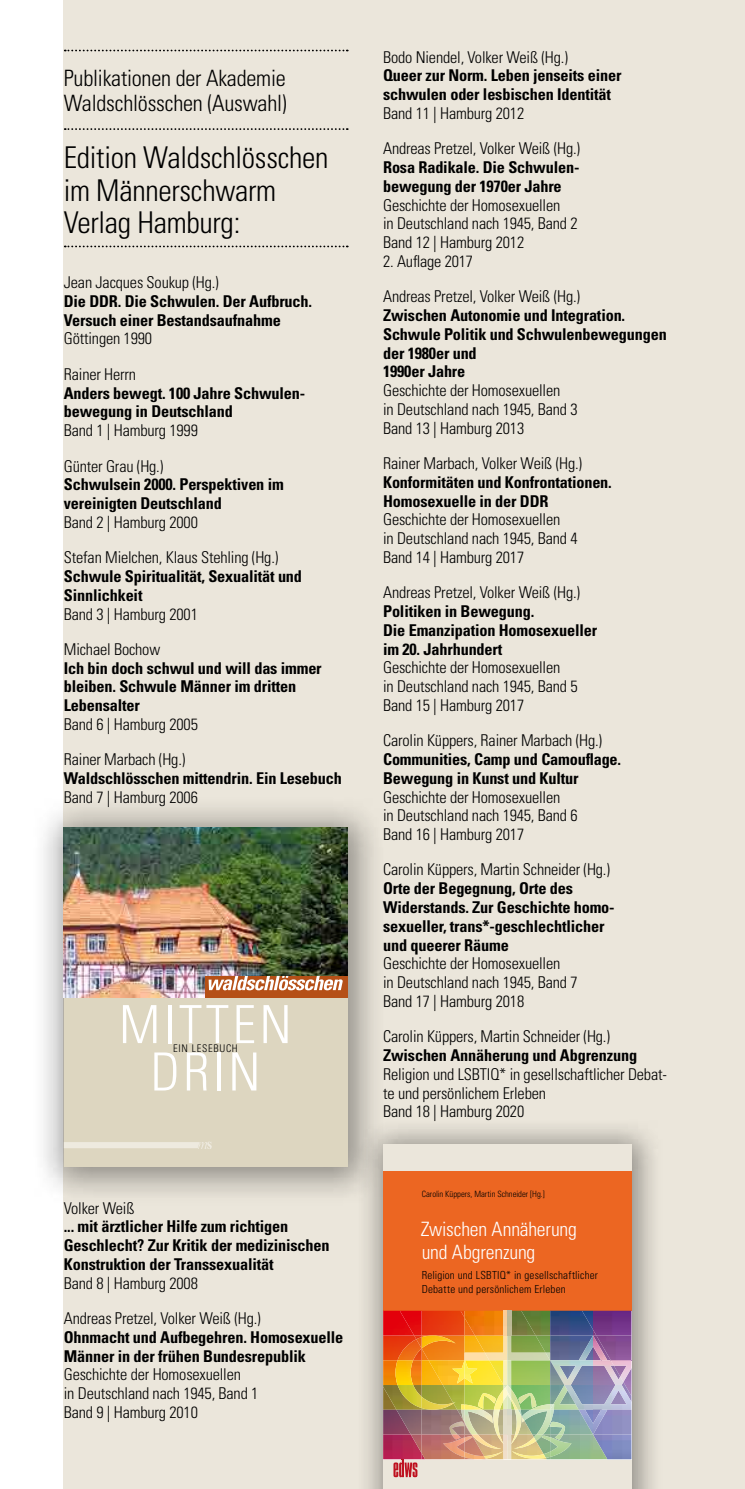
<style>
.page{position:relative;width:745px;height:1489px;background:#fff}
.page>*{position:absolute;margin:0;border:0;box-sizing:border-box;transform-origin:0 0}
.t1{font:300 condensed 52.75px/47.2px "Univers";letter-spacing:.065em;color:#fff;text-align:center}
.t2{font:300 condensed 30px/32.5px "Univers";letter-spacing:-.01em;color:#000}
.t3{font:300 condensed 22.5px/25px "Univers";letter-spacing:-.01em;color:#000}
.t4{font:300 condensed 19.75px/22.5px "Univers";letter-spacing:-.01em;color:#fff}
.t5{font:300 condensed 16.25px/18.8px "Univers";letter-spacing:-.01em;color:#000}
.t6{font:700 condensed 16.25px/18.8px "Univers";letter-spacing:-.01em;color:#000}
.t7{font:300 condensed 11px/14.2px "Univers";letter-spacing:.015em;color:#000}
.t8{font:300 condensed 10.5px "Univers";letter-spacing:.065em;color:#000}
.t9{font:300 condensed 8.75px "Univers";letter-spacing:-.005em;color:#000}
</style>
<div class="page">
<div style="left:64px;top:0;width:680px;height:1488px;background:#ebe6db"></div>
<svg style="left:65px;top:50px;width:282px;height:1px"></svg>
<svg style="left:65px;top:128px;width:282px;height:2px"></svg>
<svg style="left:65px;top:245px;width:282px;height:2px"></svg>
<div style="left:30px;top:794px;width:357px;height:411px;background:#000;opacity:.4"></div>
<div style="left:64px;top:827px;width:283px;height:339px;background:#ddd6c0"></div>
<img style="left:64px;top:827px;width:283px;height:170px">
<img style="left:199px;top:1142px;width:13px;height:6px">
<svg style="left:64px;top:1142px;width:135px;height:6px"></svg>
<div style="left:205px;top:975px;width:142px;height:22px;background:#b55017"></div>
<svg style="left:208px;top:975px;width:135px;height:15px"></svg>
<div style="left:354px;top:1116px;width:310px;height:372px;background:#000;opacity:.4"></div>
<div style="left:383px;top:1144px;width:248px;height:344px;background:#ebe6db"></div>
<div style="left:383px;top:1170px;width:248px;height:140px;background:#ec6622"></div>
<img style="left:383px;top:1409px;width:13px;height:25px">
<img style="left:383px;top:1434px;width:27px;height:24px">
<svg style="left:393px;top:1452px;width:32px;height:24px"></svg>
<img style="left:610px;top:1335px;width:21px;height:25px">
<img style="left:535px;top:1310px;width:96px;height:25px">
<img style="left:549px;top:1335px;width:61px;height:25px">
<img style="left:578px;top:1335px;width:29px;height:25px">
<svg style="left:592px;top:1329px;width:4px;height:6px"></svg>
<svg style="left:623px;top:1360px;width:8px;height:24px"></svg>
<img style="left:564px;top:1360px;width:59px;height:24px">
<img style="left:578px;top:1384px;width:53px;height:25px">
<img style="left:592px;top:1409px;width:15px;height:25px">
<img style="left:414px;top:1310px;width:121px;height:25px">
<img style="left:549px;top:1360px;width:15px;height:24px">
<img style="left:524px;top:1384px;width:29px;height:25px">
<img style="left:553px;top:1384px;width:25px;height:25px">
<img style="left:553px;top:1409px;width:39px;height:25px">
<img style="left:546px;top:1434px;width:61px;height:24px">
<img style="left:530px;top:1403px;width:19px;height:6px">
<svg style="left:549px;top:1403px;width:5px;height:6px"></svg>
<img style="left:549px;top:1409px;width:4px;height:12px">
<img style="left:524px;top:1409px;width:25px;height:25px">
<img style="left:546px;top:1435px;width:3px;height:22px">
<img style="left:549px;top:1437px;width:22px;height:19px">
<img style="left:549px;top:1421px;width:15px;height:13px">
<svg style="left:554px;top:1434px;width:8px;height:5px"></svg>
<img style="left:524px;top:1392px;width:12px;height:15px">
<img style="left:428px;top:1335px;width:121px;height:25px">
<img style="left:464px;top:1317px;width:10px;height:18px">
<img style="left:442px;top:1360px;width:22px;height:24px">
<img style="left:428px;top:1335px;width:27px;height:13px">
<img style="left:452px;top:1360px;width:12px;height:23px">
<img style="left:499px;top:1422px;width:18px;height:12px">
<img style="left:453px;top:1384px;width:46px;height:25px">
<img style="left:517px;top:1422px;width:7px;height:12px">
<img style="left:485px;top:1434px;width:61px;height:24px">
<img style="left:493px;top:1389px;width:6px;height:20px">
<img style="left:396px;top:1409px;width:103px;height:25px">
<img style="left:513px;top:1437px;width:22px;height:11px">
<img style="left:511px;top:1450px;width:34px;height:8px">
<img style="left:485px;top:1450px;width:18px;height:8px">
<img style="left:477px;top:1392px;width:18px;height:16px">
<img style="left:472px;top:1404px;width:10px;height:5px">
<img style="left:485px;top:1434px;width:16px;height:14px">
<img style="left:383px;top:1335px;width:30px;height:25px">
<img style="left:383px;top:1310px;width:31px;height:25px">
<img style="left:383px;top:1360px;width:12px;height:24px">
<img style="left:383px;top:1384px;width:38px;height:25px">
<img style="left:410px;top:1434px;width:11px;height:18px">
<img style="left:421px;top:1434px;width:43px;height:24px">
<img style="left:449px;top:1421px;width:2px;height:13px">
<img style="left:413px;top:1360px;width:29px;height:24px">
<img style="left:421px;top:1384px;width:32px;height:12px">
<svg style="left:451px;top:1401px;width:21px;height:38px"></svg>
<img style="left:464px;top:1434px;width:21px;height:24px">
<svg style="left:413px;top:1335px;width:15px;height:25px"></svg>
<img style="left:397px;top:1339px;width:24px;height:21px">
<img style="left:395px;top:1360px;width:18px;height:24px">
<img style="left:421px;top:1396px;width:32px;height:13px">
<img style="left:397px;top:1384px;width:24px;height:23px">
<svg style="left:545px;top:1352px;width:5px;height:9px"></svg>
<img style="left:503px;top:1310px;width:8px;height:25px">
<img style="left:503px;top:1360px;width:46px;height:24px">
<img style="left:464px;top:1352px;width:25px;height:8px">
<img style="left:464px;top:1360px;width:39px;height:24px">
<img style="left:503px;top:1434px;width:8px;height:24px">
<svg style="left:499px;top:1384px;width:25px;height:38px"></svg>
<svg style="left:496px;top:1434px;width:8px;height:10px"></svg>
<svg style="left:510px;top:1434px;width:7px;height:10px"></svg>
<h3 class="t3" style="left:64px;top:65px;width:224px">Publikationen der Akademie<br>Waldschlösschen (Auswahl)</h3>
<h2 class="t2" style="left:64px;top:141px;width:266px">Edition Waldschlösschen im Männerschwarm<br>Verlag Hamburg:</h2>
<p class="t5" style="left:64px;top:273px;width:156px">Jean Jacques Soukup (Hg.)</p>
<p class="t6" style="left:64px;top:291px;width:249px">Die DDR. Die Schwulen. Der Aufbruch.<br>Versuch einer Bestandsaufnahme</p>
<p class="t5" style="left:64px;top:321px;width:90px;line-height:35.5px">Göttingen 1990<br>Rainer Herrn</p>
<p class="t6" style="left:64px;top:383px;width:241px">Anders bewegt. 100 Jahre Schwulen&shy;bewegung in Deutschland</p>
<p class="t5" style="left:64px;top:412px;width:135px;line-height:35.5px">Band 1 | Hamburg 1999<br>Günter Grau (Hg.)</p>
<p class="t6" style="left:64px;top:475px;width:221px">Schwulsein 2000. Perspektiven im vereinigten Deutschland</p>
<p class="t5" style="left:64px;top:504px;width:216px;line-height:35.5px">Band 2 | Hamburg 2000<br>Stefan Mielchen, Klaus Stehling (Hg.)</p>
<p class="t6" style="left:64px;top:566px;width:239px">Schwule Spiritualität, Sexualität und<br>Sinnlichkeit</p>
<p class="t5" style="left:64px;top:596px;width:135px;line-height:35.5px">Band 3 | Hamburg 2001<br>Michael Bochow</p>
<p class="t6" style="left:64px;top:658px;width:259px">Ich bin doch schwul und will das immer bleiben. Schwule Männer im dritten<br>Lebensalter</p>
<p class="t5" style="left:64px;top:706px;width:135px;line-height:35.5px">Band 6 | Hamburg 2005<br>Rainer Marbach (Hg.)</p>
<p class="t6" style="left:64px;top:769px;width:279px">Waldschlösschen mittendrin. Ein Lesebuch</p>
<p class="t5" style="left:64px;top:787px;width:135px">Band 7 | Hamburg 2006</p>
<h1 class="t1" style="left:119px;top:1000px;width:174px">MITTEN<br>DRIN</h1>
<p class="t8" style="left:173px;top:1041px;width:66px">EIN LESEBUCH</p>
<p class="t5" style="left:64px;top:1198px;width:72px">Volker Weiß</p>
<p class="t6" style="left:64px;top:1216px;width:267px">... mit ärztlicher Hilfe zum richtigen<br>Geschlecht? Zur Kritik der medizinischen<br>Konstruktion der Transsexualität</p>
<p class="t5" style="left:64px;top:1264px;width:198px;line-height:35.5px">Band 8 | Hamburg 2008<br>Andreas Pretzel, Volker Weiß (Hg.)</p>
<p class="t6" style="left:64px;top:1327px;width:281px">Ohnmacht und Aufbegehren. Homosexuelle<br>Männer in der frühen Bundesrepublik</p>
<p class="t5" style="left:64px;top:1365px;width:196px">Geschichte der Homosexuellen<br>in Deutschland nach 1945, Band 1<br>Band 9 | Hamburg 2010</p>
<p class="t5" style="left:383px;top:47px;width:186px">Bodo Niendel, Volker Weiß (Hg.)</p>
<p class="t6" style="left:383px;top:66px;width:240px">Queer zur Norm. Leben jenseits einer schwulen oder lesbischen Identität</p>
<p class="t5" style="left:383px;top:95px;width:198px;line-height:35.5px">Band 11 | Hamburg 2012<br>Andreas Pretzel, Volker Weiß (Hg.)</p>
<p class="t6" style="left:383px;top:158px;width:198px">Rosa Radikale. Die Schwulen&shy;bewegung der 1970er Jahre</p>
<p class="t5" style="left:383px;top:195px;width:196px">Geschichte der Homosexuellen<br>in Deutschland nach 1945, Band 2<br>Band 12 | Hamburg 2012</p>
<p class="t5" style="left:383px;top:243px;width:198px;line-height:35.5px">2. Auflage 2017<br>Andreas Pretzel, Volker Weiß (Hg.)</p>
<p class="t6" style="left:383px;top:306px;width:285px">Zwischen Autonomie und Integration.<br>Schwule Politik und Schwulenbewegungen der 1980er und<br>1990er Jahre</p>
<p class="t5" style="left:383px;top:381px;width:196px">Geschichte der Homosexuellen<br>in Deutschland nach 1945, Band 3<br>Band 13 | Hamburg 2013</p>
<p class="t5" style="left:383px;top:454px;width:200px">Rainer Marbach, Volker Weiß (Hg.)</p>
<p class="t6" style="left:383px;top:472px;width:230px">Konformitäten und Konfrontationen.<br>Homosexuelle in der DDR</p>
<p class="t5" style="left:383px;top:510px;width:196px">Geschichte der Homosexuellen<br>in Deutschland nach 1945, Band 4<br>Band 14 | Hamburg 2017</p>
<p class="t5" style="left:383px;top:583px;width:198px">Andreas Pretzel, Volker Weiß (Hg.)</p>
<p class="t6" style="left:383px;top:601px;width:215px">Politiken in Bewegung.<br>Die Emanzipation Homosexueller im 20. Jahrhundert</p>
<p class="t5" style="left:383px;top:658px;width:196px">Geschichte der Homosexuellen<br>in Deutschland nach 1945, Band 5<br>Band 15 | Hamburg 2017</p>
<p class="t5" style="left:383px;top:731px;width:220px">Carolin Küppers, Rainer Marbach (Hg.)</p>
<p class="t6" style="left:383px;top:749px;width:239px">Communities, Camp und Camouflage.<br>Bewegung in Kunst und Kultur</p>
<p class="t5" style="left:383px;top:787px;width:196px">Geschichte der Homosexuellen<br>in Deutschland nach 1945, Band 6<br>Band 16 | Hamburg 2017</p>
<p class="t5" style="left:383px;top:860px;width:228px">Carolin Küppers, Martin Schneider (Hg.)</p>
<p class="t6" style="left:383px;top:879px;width:231px">Orte der Begegnung, Orte des<br>Widerstands. Zur Geschichte homo&shy;sexueller, trans*-geschlechtlicher und queerer Räume</p>
<p class="t5" style="left:383px;top:954px;width:196px">Geschichte der Homosexuellen<br>in Deutschland nach 1945, Band 7<br>Band 17 | Hamburg 2018</p>
<p class="t5" style="left:383px;top:1027px;width:228px">Carolin Küppers, Martin Schneider (Hg.)</p>
<p class="t6" style="left:383px;top:1045px;width:255px">Zwischen Annäherung und Abgrenzung</p>
<p class="t5" style="left:383px;top:1064px;width:285px">Religion und LSBTIQ* in gesellschaftlicher Debat&shy;te und persönlichem Erleben<br>Band 18 | Hamburg 2020</p>
<p class="t9" style="left:421px;top:1188px;width:124px">Carolin Küppers, Martin Schneider [Hg.]</p>
<p class="t4" style="left:420px;top:1218px;width:158px">Zwischen Annäherung und Abgrenzung</p>
<p class="t7" style="left:421px;top:1267px;width:178px">Religion und LSBTIQ* in gesellschaftlicher<br>Debatte und persönlichem Erleben</p>
</div>
